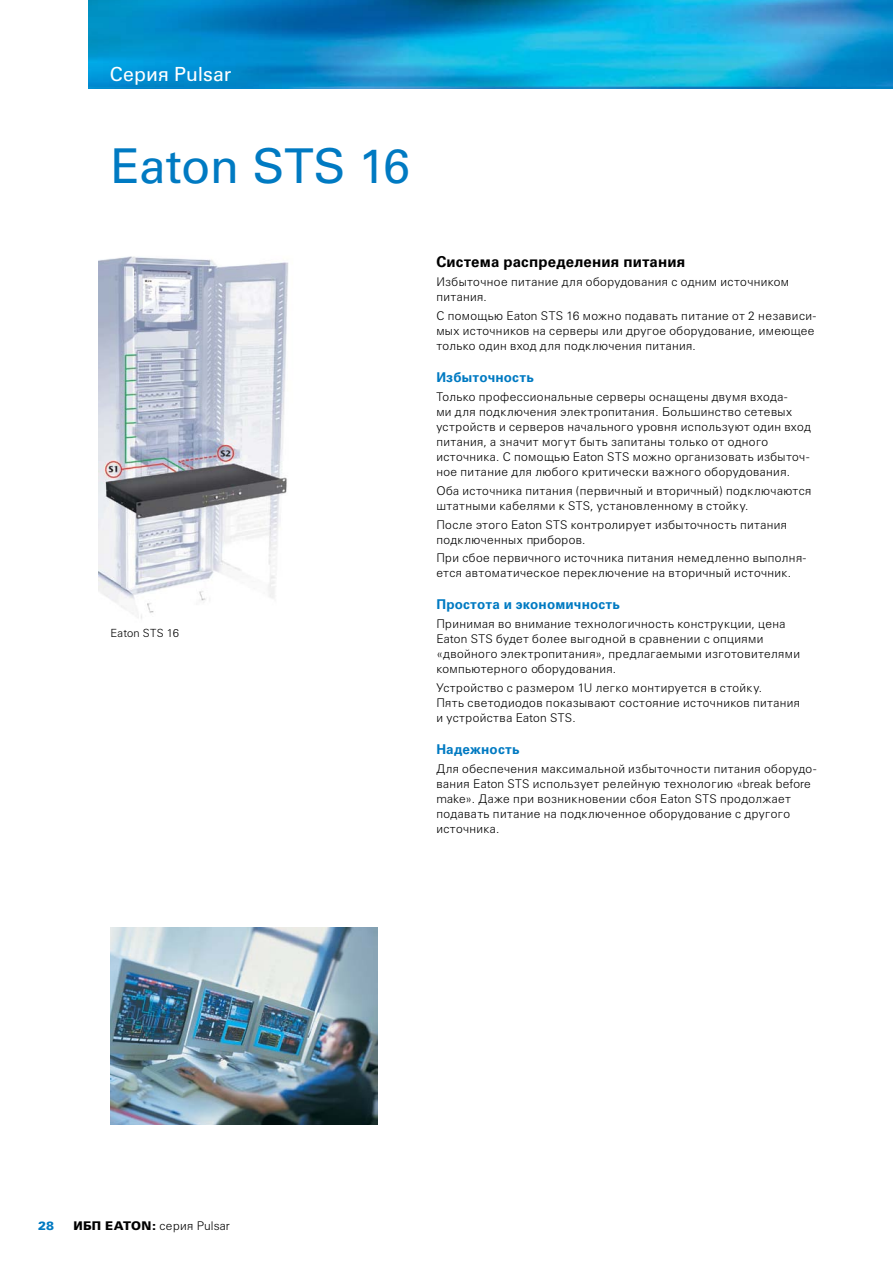
<style>
.page{position:relative;width:893px;height:1263px;background:#fff}
.page>*{position:absolute;margin:0;border:0;box-sizing:border-box;transform-origin:0 0}
.t1{font:48px "Univers Cyr";letter-spacing:-.01em;color:#007ac2}
.t2{font:19.5px "Univers Cyr";color:#fff}
.t3{font:700 15px "Univers Cyr";letter-spacing:.01em;color:#000}
.t4{font:700 13.5px "Univers Cyr";letter-spacing:.015em;color:#007ac2}
.t5{font:300 12px/15px "Univers Cyr";letter-spacing:.035em;color:#000}
.t6{font:300 12px "Univers Cyr";letter-spacing:.015em;color:#000}
.t7{font:900 12px "Univers Cyr";color:#007ac2}
.t8{font:300 11.25px "Univers Cyr";letter-spacing:.015em;color:#000}
.s1{font-weight:900}
</style>
<div class="page">
<img style="left:88px;top:0;width:805px;height:88px">
<img style="left:111px;top:927px;width:267px;height:197px">
<img style="left:98px;top:256px;width:191px;height:363px">
<h2 class="t2" style="left:110px;top:62px;width:123px">Серия Pulsar</h2>
<h1 class="t1" style="left:110px;top:138px;width:301px">Eaton STS 16</h1>
<p class="t8" style="left:111px;top:627px;width:70px">Eaton STS 16</p>
<p class="t3" style="left:436px;top:253px;width:250px">система распределения питания</p>
<p class="t5" style="left:436px;top:275px;width:354px">Избыточное питание для оборудования с одним источником питания.</p>
<p class="t5" style="left:436px;top:308px;width:381px">С помощью Eaton STS 16 можно подавать питание от 2 независи&shy;мых источников на серверы или другое оборудование, имеющее только один вход для подключения питания.</p>
<p class="t4" style="left:436px;top:369px;width:99px">избыточность</p>
<p class="t5" style="left:436px;top:389px;width:376px">Только профессиональные серверы оснащены двумя входа-<br>ми для подключения электропитания. Большинство сетевых устройств и серверов начального уровня используют один вход питания, а значит могут быть запитаны только от одного источника. С помощью Eaton STS можно организовать избыточ&shy;ное питание для любого критически важного оборудования.</p>
<p class="t5" style="left:436px;top:483px;width:377px">Оба источника питания (первичный и вторичный) подключаются штатными кабелями к STS, установленному в стойку.</p>
<p class="t5" style="left:436px;top:517px;width:352px">После этого Eaton STS контролирует избыточность питания подключенных приборов.</p>
<p class="t5" style="left:436px;top:551px;width:371px">При сбое первичного источника питания немедленно выполня&shy;ется автоматическое переключение на вторичный источник.</p>
<p class="t4" style="left:436px;top:596px;width:185px">Простота и экономичность</p>
<p class="t5" style="left:436px;top:617px;width:365px">Принимая во внимание технологичность конструкции, цена Eaton STS будет более выгодной в сравнении с опциями «двойного электропитания», предлагаемыми изготовителями компьютерного оборудования.</p>
<p class="t5" style="left:436px;top:680px;width:365px">Устройство с размером 1U легко монтируется в стойку.<br>Пять светодиодов показывают состояние источников питания и устройства Eaton STS.</p>
<p class="t4" style="left:436px;top:741px;width:85px">надежность</p>
<p class="t5" style="left:436px;top:761px;width:382px">Для обеспечения максимальной избыточности питания оборудо&shy;вания Eaton STS использует релейную технологию «break before make». Даже при возникновении сбоя Eaton STS продолжает подавать питание на подключенное оборудование с другого источника.</p>
<p class="t7" style="left:38px;top:1218px;width:18px">28</p>
<p class="t6" style="left:74px;top:1219px;width:158px"><span class="s1">ИБП EATON:</span> серия Pulsar</p>
</div>
